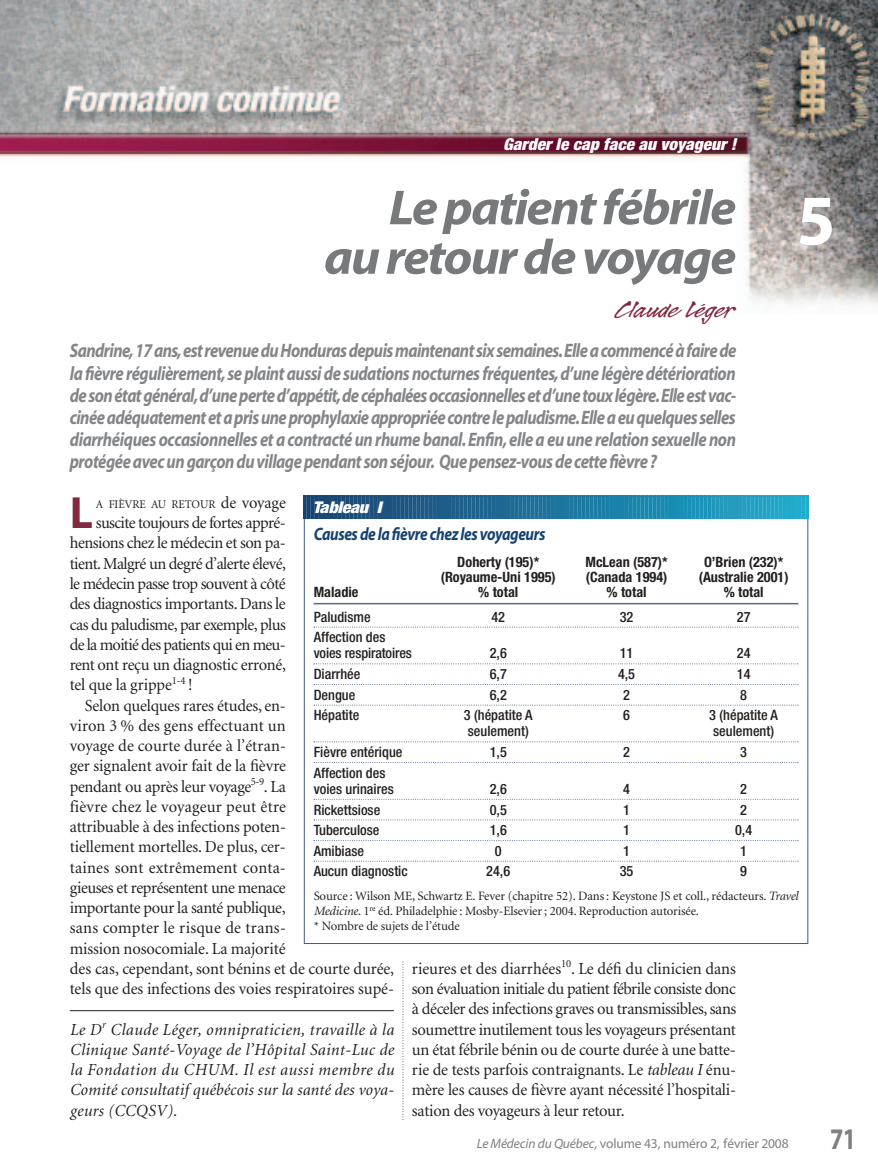
<style>
.page{position:relative;width:878px;height:1175px;background:#fff}
.page>*{position:absolute;margin:0;border:0;box-sizing:border-box;transform-origin:0 0}
.t1{font:700 72px "Myriad";color:#fff}
.t2{font:italic 700 49.5px/49.5px "Myriad";letter-spacing:-.035em;color:#77797b;text-align:right;scale:1.05 1}
.t3{font:700 45.3px "Myriad";color:#82293f}
.t4{font:700 30px "Myriad";color:#7d7f81;scale:.8 1}
.t5{font:27px "Legault Std";color:#82293f;scale:1.2 1}
.t6{font:italic 700 19.5px/22px "Myriad";letter-spacing:-.03em;color:#838588;text-align:justify;scale:.85 1}
.t7{font:italic 700 18px "Myriad";letter-spacing:-.025em;color:#174371;scale:.85 1}
.t8{font:16.8px/20.2px "Minion";letter-spacing:-.01em;color:#231f20;text-align:justify}
.t9{font:italic 16.8px/20.2px "Minion";letter-spacing:.01em;color:#231f20;text-align:justify}
.t10{font:italic 900 condensed 16.5px "Helvetica Neue";color:#fff;scale:1.05 1}
.t11{font:italic 900 condensed 16.2px "Helvetica Neue";letter-spacing:-.015em;color:#fff;scale:1.11 1}
.t12{font:500 condensed 14.25px/16.2px "Helvetica Neue";color:#231f20}
.t13{font:700 condensed 14.25px "Helvetica Neue";color:#231f20}
.t14{font:13.5px "Myriad";letter-spacing:-.01em;color:#7d7f81}
.t15{font:12.75px/15px "Minion";letter-spacing:-.01em;color:#231f20}
.t16{font:11.85px "Minion";color:#231f20}
.s1{font-size:16.8px}
.s2{font-style:italic}
</style>
<div class="page">
<img style="left:0;top:0;width:878px;height:304px">
<svg style="left:402px;top:962px;width:1px;height:158px"></svg>
<hr style="left:70px;top:1010px;width:324px;height:1px;background:#231f20">
<hr style="left:314px;top:603px;width:484px;height:1px;background:#526b94">
<svg style="left:314px;top:626px;width:484px;height:1px"></svg>
<svg style="left:314px;top:663px;width:484px;height:1px"></svg>
<svg style="left:314px;top:684px;width:484px;height:1px"></svg>
<svg style="left:314px;top:704px;width:484px;height:1px"></svg>
<svg style="left:314px;top:741px;width:484px;height:1px"></svg>
<svg style="left:314px;top:762px;width:484px;height:1px"></svg>
<svg style="left:314px;top:798px;width:484px;height:2px"></svg>
<svg style="left:314px;top:819px;width:484px;height:1px"></svg>
<svg style="left:314px;top:840px;width:484px;height:1px"></svg>
<svg style="left:314px;top:860px;width:484px;height:1px"></svg>
<svg style="left:304px;top:496px;width:504px;height:22px;background:#2278a0"></svg>
<p class="t10" style="left:503px;top:138px;width:223px">Garder le cap face au voyageur !</p>
<h2 class="t2" style="left:324px;top:188px;width:394px">Le patient fébrile au retour de voyage</h2>
<h3 class="t5" style="left:616px;top:292px;width:102px">Claude Léger</h3>
<p class="t6" style="left:70px;top:342px;width:785px">Sandrine,17 ans,est revenue du Honduras depuis maintenant six semaines.Elle a commencé à faire de la fièvre régulièrement, se plaint aussi de sudations nocturnes fréquentes, d’une légère détérioration de son état général,d’une perte d’appétit,de céphalées occasionnelles et d’une toux légère.Elle est vac&shy;cinée adéquatement et a pris une prophylaxie appropriée contre le paludisme.Elle a eu quelques selles diarrhéiques occasionnelles et a contracté un rhume banal. Enfin, elle a eu une relation sexuelle non protégée avec un garçon du village pendant son séjour. Que pensez-vous de cette fièvre ?</p>
<h1 class="t1" style="left:796px;top:193px;width:40px">5</h1>
<h3 class="t3" style="left:70px;top:496px;width:25px">L</h3>
<p class="t16" style="left:96px;top:499px;width:191px">A FIÈVRE AU RETOUR <span class="s1">de voyage</span></p>
<p class="t11" style="left:313px;top:501px;width:63px">Tableau I</p>
<p class="t8" style="left:70px;top:514px;width:218px;text-indent:26px">suscite toujours de fortes appré&shy;hensions chez le médecin et son pa&shy;tient. Malgré un degré d’alerte élevé, le médecin passe trop souvent à côté des diagnostics importants. Dans le cas du paludisme, par exemple, plus de la moitié des patients qui en meu&shy;rent ont reçu un diagnostic erroné, tel que la grippe<sup>1-4</sup> !</p>
<p class="t8" style="left:70px;top:696px;width:326px;text-align:left;text-indent:15px">Selon quelques rares études, en-<br>viron 3 % des gens effectuant un<br>voyage de courte durée à l’étran-<br>ger signalent avoir fait de la fièvre<br>pendant ou après leur voyage<sup>5-9</sup>. La<br>fièvre chez le voyageur peut être<br>attribuable à des infections poten-<br>tiellement mortelles. De plus, cer-<br>taines sont extrêmement conta-<br>gieuses et représentent une menace<br>importante pour la santé publique,<br>sans compter le risque de trans-<br>mission nosocomiale. La majorité<br>des cas, cependant, sont bénins et de courte durée, tels que des infections des voies respiratoires supé-</p>
<p class="t7" style="left:314px;top:527px;width:274px">Causes de la fièvre chez les voyageurs</p>
<p class="t13" style="left:457px;top:556px;width:83px">Doherty (195)*</p>
<p class="t13" style="left:585px;top:556px;width:84px">McLean (587)*</p>
<p class="t13" style="left:704px;top:556px;width:81px">O’Brien (232)*</p>
<p class="t13" style="left:441px;top:571px;width:116px">(Royaume-Uni 1995)</p>
<p class="t13" style="left:585px;top:571px;width:83px">(Canada 1994)</p>
<p class="t13" style="left:698px;top:571px;width:91px">(Australie 2001)</p>
<p class="t13" style="left:313px;top:586px;width:46px">Maladie</p>
<p class="t13" style="left:478px;top:586px;width:41px">% total</p>
<p class="t13" style="left:606px;top:586px;width:41px">% total</p>
<p class="t13" style="left:723px;top:586px;width:41px">% total</p>
<p class="t12" style="left:314px;top:609px;width:58px">Paludisme</p>
<p class="t12" style="left:491px;top:609px;width:15px">42</p>
<p class="t12" style="left:619px;top:609px;width:15px">32</p>
<p class="t12" style="left:736px;top:609px;width:15px">27</p>
<p class="t12" style="left:314px;top:630px;width:100px">Affection des voies respiratoires</p>
<p class="t12" style="left:489px;top:646px;width:19px">2,6</p>
<p class="t12" style="left:619px;top:646px;width:15px">11</p>
<p class="t12" style="left:736px;top:646px;width:15px">24</p>
<p class="t12" style="left:314px;top:667px;width:48px">Diarrhée</p>
<p class="t12" style="left:489px;top:667px;width:19px">6,7</p>
<p class="t12" style="left:618px;top:667px;width:19px">4,5</p>
<p class="t12" style="left:736px;top:667px;width:15px">14</p>
<p class="t12" style="left:314px;top:687px;width:43px">Dengue</p>
<p class="t12" style="left:489px;top:687px;width:19px">6,2</p>
<p class="t12" style="left:623px;top:687px;width:8px">2</p>
<p class="t12" style="left:740px;top:687px;width:8px">8</p>
<p class="t12" style="left:314px;top:708px;width:47px">Hépatite</p>
<p class="t12" style="left:464px;top:708px;width:70px">3 (hépatite A</p>
<p class="t12" style="left:623px;top:708px;width:8px">6</p>
<p class="t12" style="left:709px;top:708px;width:70px">3 (hépatite A</p>
<p class="t12" style="left:468px;top:724px;width:62px">seulement)</p>
<p class="t12" style="left:713px;top:724px;width:62px">seulement)</p>
<p class="t12" style="left:314px;top:745px;width:90px">Fièvre entérique</p>
<p class="t12" style="left:489px;top:745px;width:19px">1,5</p>
<p class="t12" style="left:623px;top:745px;width:8px">2</p>
<p class="t12" style="left:740px;top:745px;width:8px">3</p>
<p class="t12" style="left:314px;top:765px;width:82px">Affection des voies urinaires</p>
<p class="t12" style="left:489px;top:782px;width:19px">2,6</p>
<p class="t12" style="left:623px;top:782px;width:8px">4</p>
<p class="t12" style="left:740px;top:782px;width:8px">2</p>
<p class="t12" style="left:314px;top:802px;width:68px">Rickettsiose</p>
<p class="t12" style="left:489px;top:802px;width:19px">0,5</p>
<p class="t12" style="left:623px;top:802px;width:8px">1</p>
<p class="t12" style="left:740px;top:802px;width:8px">2</p>
<p class="t12" style="left:314px;top:823px;width:67px">Tuberculose</p>
<p class="t12" style="left:489px;top:823px;width:19px">1,6</p>
<p class="t12" style="left:623px;top:823px;width:8px">1</p>
<p class="t12" style="left:735px;top:823px;width:19px">0,4</p>
<p class="t12" style="left:314px;top:843px;width:52px">Amibiase</p>
<p class="t12" style="left:495px;top:843px;width:8px">0</p>
<p class="t12" style="left:623px;top:843px;width:8px">1</p>
<p class="t12" style="left:740px;top:843px;width:8px">1</p>
<p class="t12" style="left:314px;top:864px;width:96px">Aucun diagnostic</p>
<p class="t12" style="left:486px;top:864px;width:25px">24,6</p>
<p class="t12" style="left:619px;top:864px;width:15px">35</p>
<p class="t12" style="left:740px;top:864px;width:8px">9</p>
<p class="t15" style="left:313px;top:889px;width:486px">Source : Wilson ME, Schwartz E. Fever (chapitre 52). Dans : Keystone JS et coll., rédacteurs. <span class="s2">Travel<br>Medicine</span>. 1<sup>re</sup> éd. Philadelphie : Mosby-Elsevier ; 2004. Reproduction autorisée.<br>* Nombre de sujets de l’étude</p>
<p class="t8" style="left:412px;top:959px;width:326px">rieures et des diarrhées<sup>10</sup>. Le défi du clinicien dans son évaluation initiale du patient fébrile consiste donc à déceler des infections graves ou transmissibles, sans soumettre inutilement tous les voyageurs présentant un état fébrile bénin ou de courte durée à une batte&shy;rie de tests parfois contraignants. Le <span class="s2">tableau I</span> énu&shy;mère les causes de fièvre ayant nécessité l’hospitali&shy;sation des voyageurs à leur retour.</p>
<p class="t14" style="left:476px;top:1138px;width:313px"><span class="s2">Le Médecin du Québec,</span> volume 43, numéro 2, février 2008</p>
<p class="t9" style="left:70px;top:1020px;width:326px">Le D<sup>r</sup> Claude Léger, omnipraticien, travaille à la Clinique Santé-Voyage de l’Hôpital Saint-Luc de la Fondation du CHUM. Il est aussi membre du Comité consultatif québécois sur la santé des voya&shy;geurs (CCQSV).</p>
<h3 class="t4" style="left:830px;top:1127px;width:34px">71</h3>
</div>
